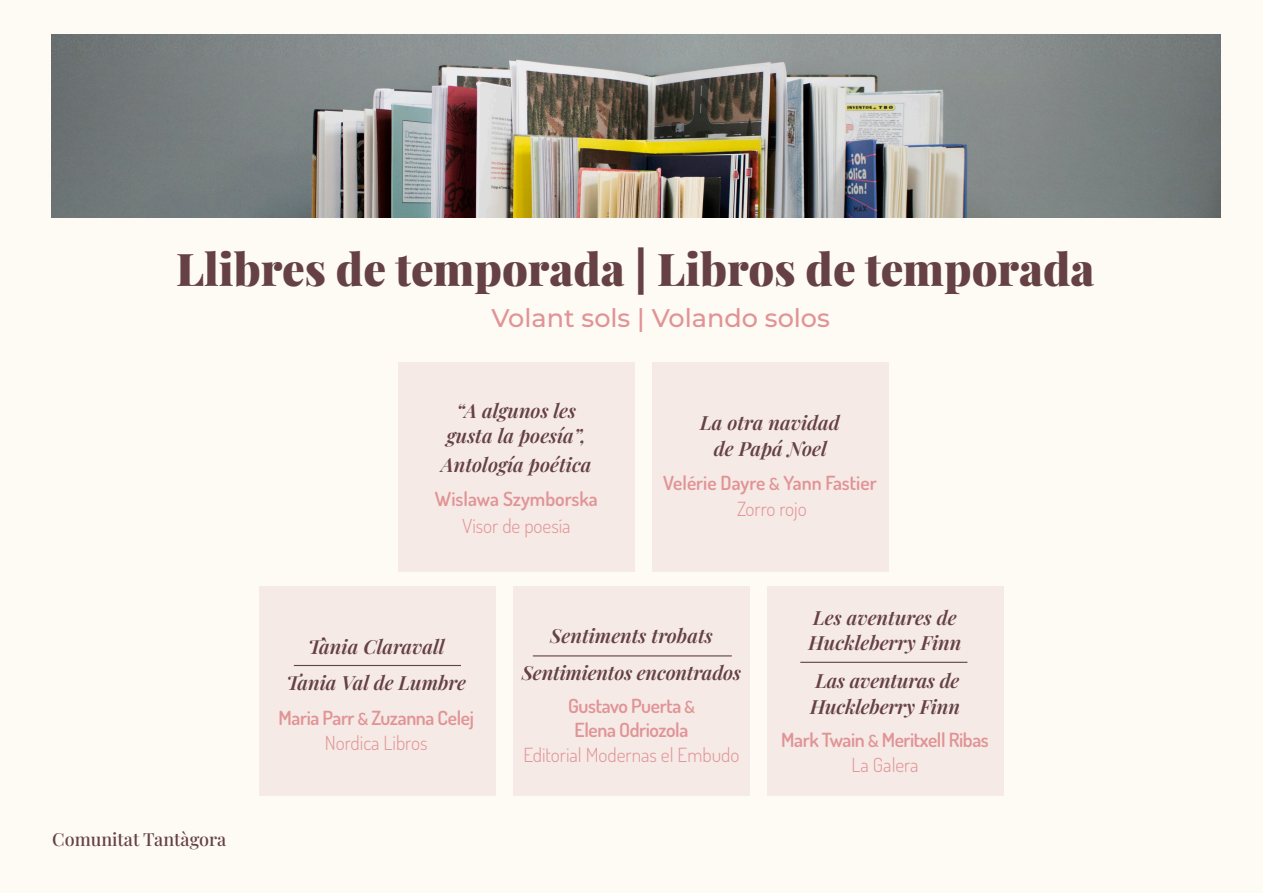
<style>
.page{position:relative;width:1263px;height:893px;background:#fefaf4}
.page>*{position:absolute;margin:0;border:0;box-sizing:border-box;transform-origin:0 0}
.t1{font:900 45px "Playfair Display";color:#664143}
.t2{font:500 25.5px "Montserrat";color:#e19395}
.t3{font:italic 600 19.5px "Playfair Display";color:#664143}
.t4{font:600 19.5px "Dosis";letter-spacing:-.02em;color:#e19395}
.t5{font:300 19.5px "Dosis";color:#e19395}
.t6{font:600 19.5px "Dosis";color:#e19395}
.t7{font:500 18px "Playfair Display";color:#664143}
.s1{font-size:16.5px}
</style>
<div class="page">
<img style="left:51px;top:35px;width:1169px;height:183px">
<div style="left:398px;top:362px;width:237px;height:210px;background:#f5eae6"></div>
<div style="left:652px;top:362px;width:237px;height:210px;background:#f5eae6"></div>
<div style="left:766px;top:586px;width:237px;height:210px;background:#f5eae6"></div>
<div style="left:513px;top:586px;width:237px;height:210px;background:#f5eae6"></div>
<div style="left:259px;top:586px;width:237px;height:210px;background:#f5eae6"></div>
<hr style="left:294px;top:665px;width:167px;height:1px;background:#664143">
<hr style="left:533px;top:655px;width:199px;height:1px;background:#664143">
<hr style="left:800px;top:662px;width:167px;height:1px;background:#664143">
<p class="t1" style="left:176px;top:234px;width:920px">Llibres de temporada | Libros de temporada</p>
<p class="t2" style="left:491px;top:301px;width:340px">Volant sols | Volando solos</p>
<p class="t3" style="left:457px;top:395px;width:121px">“A algunos les</p>
<p class="t3" style="left:447px;top:421px;width:140px">gusta la poesía”,</p>
<p class="t3" style="left:441px;top:449px;width:152px">Antología poética</p>
<p class="t6" style="left:435px;top:486px;width:164px">Wislawa Szymborska</p>
<p class="t5" style="left:462px;top:513px;width:110px">Visor de poesía</p>
<p class="t3" style="left:700px;top:408px;width:141px">La otra navidad</p>
<p class="t3" style="left:714px;top:433px;width:114px">de Papá Noel</p>
<p class="t6" style="left:663px;top:470px;width:215px">Velérie Dayre <span class="s1">&amp;</span> Yann Fastier</p>
<p class="t5" style="left:737px;top:495px;width:71px">Zorro rojo</p>
<p class="t7" style="left:52px;top:825px;width:176px">Comunitat Tantàgora</p>
<p class="t3" style="left:308px;top:631px;width:138px">Tània Claravall</p>
<p class="t3" style="left:286px;top:668px;width:181px">Tania Val de Lumbre</p>
<p class="t4" style="left:278px;top:704px;width:197px">Maria Parr <span class="s1">&amp;</span> Zuzanna Celej</p>
<p class="t5" style="left:325px;top:730px;width:104px">Nordica Libros</p>
<p class="t3" style="left:550px;top:621px;width:164px">Sentiments trobats</p>
<p class="t3" style="left:522px;top:657px;width:221px">Sentimientos encontrados</p>
<p class="t4" style="left:568px;top:692px;width:128px">Gustavo Puerta <span class="s1">&amp;</span></p>
<p class="t4" style="left:575px;top:716px;width:115px">Elena Odriozola</p>
<p class="t5" style="left:523px;top:741px;width:217px">Editorial Modernas el Embudo</p>
<p class="t3" style="left:813px;top:602px;width:145px">Les aventures de</p>
<p class="t3" style="left:808px;top:628px;width:154px">Huckleberry Finn</p>
<p class="t3" style="left:815px;top:665px;width:146px">Las aventuras de</p>
<p class="t3" style="left:810px;top:691px;width:151px">Huckleberry Finn</p>
<p class="t4" style="left:781px;top:726px;width:209px">Mark Twain <span class="s1">&amp;</span> Meritxell Ribas</p>
<p class="t5" style="left:852px;top:751px;width:68px">La Galera</p>
</div>
